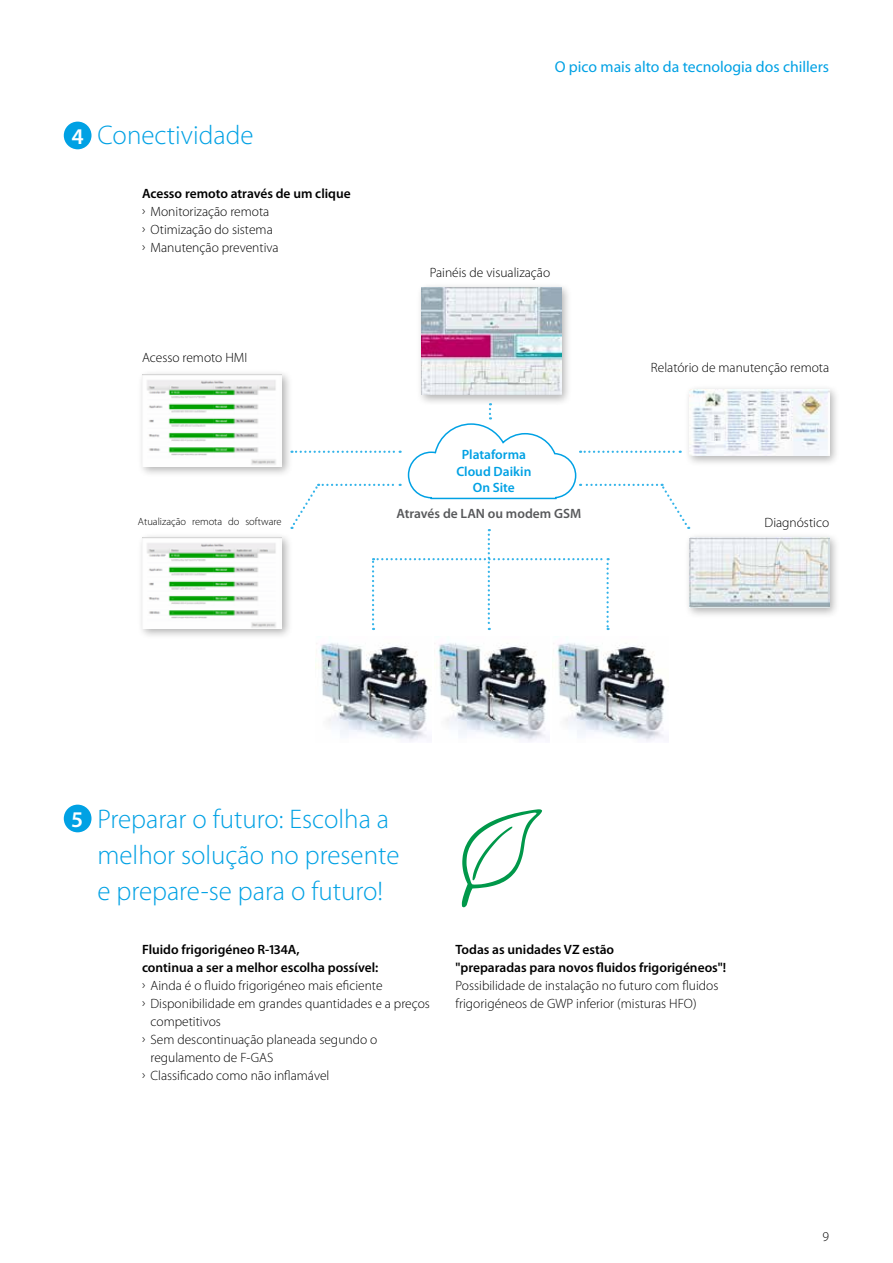
<style>
.page{position:relative;width:893px;height:1263px;background:#fff}
.page>*{position:absolute;margin:0;border:0;box-sizing:border-box;transform-origin:0 0}
.t1{font:300 27px/36px "Myriad Pro";color:#00a1e4}
.t2{font:15.75px "Myriad Pro";color:#00a1e4}
.t3{font:300 13.5px/18px "Myriad Pro";color:#000}
.t4{font:600 13.5px/18px "Myriad Pro";color:#000}
.t5{font:600 13.5px/16.5px "Myriad Pro";color:#00a1e4;text-align:center}
.t6{font:600 13.5px "Myriad Pro";color:#58595b}
.t7{font:300 10.5px "Myriad Pro";color:#000}
.s1{font-weight:600;font-size:22.5px;color:#fff}
</style>
<div class="page">
<img style="left:316px;top:642px;width:115px;height:100px">
<img style="left:434px;top:642px;width:116px;height:100px">
<img style="left:553px;top:642px;width:115px;height:100px">
<div style="left:416px;top:282px;width:157px;height:124px;background:#000;opacity:.3"></div>
<img style="left:422px;top:287px;width:139px;height:108px">
<div style="left:137px;top:369px;width:156px;height:108px;background:#000;opacity:.3"></div>
<img style="left:142px;top:374px;width:139px;height:92px">
<div style="left:137px;top:532px;width:156px;height:108px;background:#000;opacity:.3"></div>
<img style="left:142px;top:537px;width:139px;height:92px">
<div style="left:684px;top:532px;width:156px;height:87px;background:#000;opacity:.3"></div>
<img style="left:690px;top:537px;width:139px;height:71px">
<div style="left:684px;top:384px;width:156px;height:83px;background:#000;opacity:.3"></div>
<img style="left:690px;top:389px;width:139px;height:67px">
<svg style="left:462px;top:809px;width:80px;height:98px"></svg>
<div style="left:64px;top:122px;width:27px;height:27px;background:#00a1e4;border-radius:50%"></div>
<div style="left:64px;top:805px;width:27px;height:27px;background:#00a1e4;border-radius:50%"></div>
<svg style="left:291px;top:403px;width:398px;height:227px"></svg>
<h1 class="t1" style="left:72px;top:117px;width:183px"><span class="s1">4</span> Conectividade</h1>
<p class="t4" style="left:142px;top:184px;width:210px">Acesso remoto através de um clique</p>
<p class="t3" style="left:142px;top:202px;width:138px">ū Monitorização remota<br>ū Otimização do sistema ū Manutenção preventiva</p>
<p class="t3" style="left:142px;top:349px;width:107px">Acesso remoto HMI</p>
<p class="t2" style="left:555px;top:57px;width:276px">O pico mais alto da tecnologia dos chillers</p>
<p class="t3" style="left:430px;top:263px;width:122px">Painéis de visualização</p>
<p class="t3" style="left:651px;top:358px;width:180px">Relatório de manutenção remota</p>
<p class="t5" style="left:456px;top:446px;width:77px">Plataforma<br>Cloud Daikin<br>On Site</p>
<p class="t6" style="left:396px;top:504px;width:186px">Através de LAN ou modem GSM</p>
<p class="t7" style="left:138px;top:515px;width:145px">Atualização remota do software</p>
<p class="t3" style="left:765px;top:513px;width:66px">Diagnóstico</p>
<h1 class="t1" style="left:97px;top:801px;width:304px;text-indent:-25px"><span class="s1">5</span> Preparar o futuro: Escolha a melhor solução no presente e prepare-se para o futuro!</h1>
<p class="t4" style="left:142px;top:940px;width:238px">Fluido frigorigéneo R-134A,<br>continua a ser a melhor escolha possível:</p>
<p class="t3" style="left:142px;top:976px;width:242px">ū Ainda é o fluido frigorigéneo mais eficiente</p>
<p class="t3" style="left:142px;top:994px;width:289px">ū Disponibilidade em grandes quantidades e a preços</p>
<p class="t3" style="left:151px;top:1012px;width:72px">competitivos</p>
<p class="t3" style="left:142px;top:1030px;width:237px">ū Sem descontinuação planeada segundo o</p>
<p class="t3" style="left:151px;top:1048px;width:124px">regulamento de F-GAS</p>
<p class="t3" style="left:142px;top:1066px;width:189px">ū Classificado como não inflamável</p>
<p class="t4" style="left:455px;top:940px;width:272px">Todas as unidades VZ estão<br>"preparadas para novos fluidos frigorigéneos"!</p>
<p class="t3" style="left:455px;top:976px;width:264px">Possibilidade de instalação no futuro com fluidos frigorigéneos de GWP inferior (misturas HFO)</p>
<p class="t3" style="left:823px;top:1227px;width:8px">9</p>
</div>
